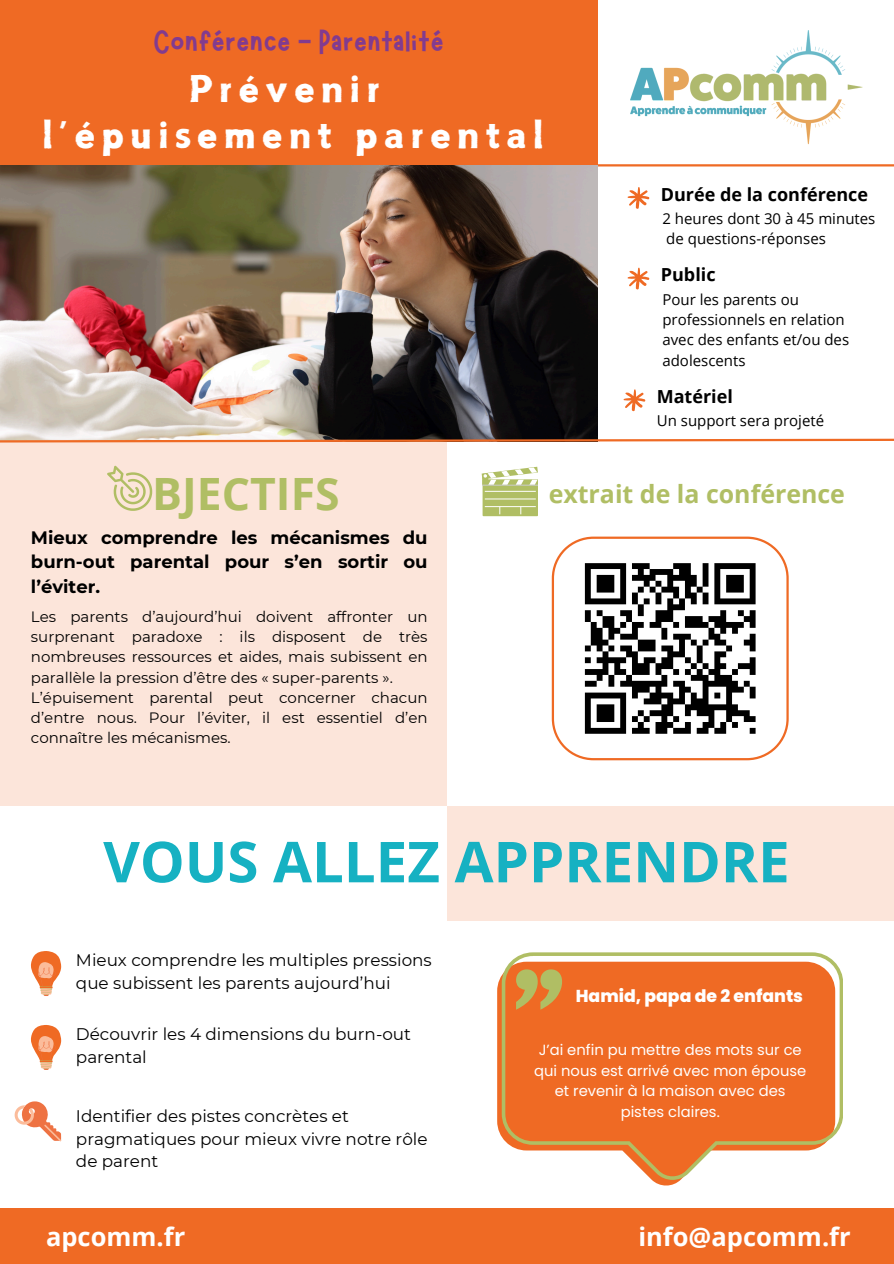
<style>
.page{position:relative;width:894px;height:1264px;background:#fff}
.page>*{position:absolute;margin:0;border:0;box-sizing:border-box;transform-origin:0 0}
.t1{font:700 56.4px "Open Sans";color:#16b1c2}
.t2{font:700 44.55px "Open Sans";color:#b0be64}
.t3{font:34.5px "Marykate";color:#823b8f}
.t4{font:33px/46.2px "Canva Powerful Calligraphy";letter-spacing:.2em;color:#fff;text-align:center}
.t5{font:700 25.5px "Open Sans";color:#fff}
.t6{font:700 24.9px "Open Sans";color:#b0be64}
.t7{font:700 18px/24.8px "Montserrat";color:#000;text-align:justify}
.t8{font:700 18px "Open Sans";color:#000}
.t9{font:800 17.25px "Poppins";color:#fff}
.t10{font:16.8px/22.5px "Montserrat";color:#000}
.t11{font:15px/20.2px "Montserrat";color:#000;text-align:justify}
.t12{font:15px/20.2px "Open Sans";color:#000}
.t13{font:14.7px/20.5px "Poppins";color:#fff;text-align:center}
</style>
<div class="page">
<div style="left:0;top:1208px;width:893px;height:55px;background:#ef6a24"></div>
<div style="left:0;top:0;width:597px;height:165px;background:#ef6a24"></div>
<img style="left:623px;top:30px;width:242px;height:137px">
<hr style="left:597px;top:164px;width:296px;height:2px;background:#ef6a24">
<img style="left:0;top:165px;width:597px;height:272px">
<svg style="left:627px;top:187px;width:22px;height:22px"></svg>
<svg style="left:0;top:437px;width:893px;height:6px"></svg>
<div style="left:0;top:441px;width:446px;height:365px;background:#fce5da"></div>
<div style="left:446px;top:806px;width:447px;height:115px;background:#fce5da"></div>
<svg style="left:627px;top:267px;width:22px;height:23px"></svg>
<svg style="left:623px;top:389px;width:22px;height:22px"></svg>
<svg style="left:107px;top:465px;width:45px;height:45px"></svg>
<svg style="left:31px;top:951px;width:30px;height:45px"></svg>
<svg style="left:497px;top:976px;width:185px;height:210px"></svg>
<svg style="left:501px;top:952px;width:341px;height:227px;background:#ed8448"></svg>
<svg style="left:622px;top:1011px;width:95px;height:14px"></svg>
<svg style="left:31px;top:1025px;width:30px;height:44px"></svg>
<svg style="left:551px;top:536px;width:237px;height:224px"></svg>
<svg style="left:481px;top:467px;width:56px;height:49px"></svg>
<hr style="left:484px;top:498px;width:51px;height:1px;background:#fff">
<hr style="left:484px;top:491px;width:51px;height:1px;background:#fff">
<svg style="left:15px;top:1101px;width:46px;height:40px"></svg>
<div style="left:573px;top:551px;width:194px;height:194px;background:#fff"></div>
<svg style="left:584px;top:563px;width:172px;height:171px"></svg>
<p class="t3" style="left:153px;top:19px;width:292px">Conférence - Parentalité</p>
<h5 class="t4" style="left:42px;top:65px;width:502px">Prévenir<br>l’épuisement parental</h5>
<p class="t8" style="left:660px;top:181px;width:209px">Durée de la conférence</p>
<p class="t12" style="left:662px;top:208px;width:214px">2 heures dont 30 à 45 minutes</p>
<p class="t12" style="left:666px;top:228px;width:161px">de questions-réponses</p>
<h5 class="t8" style="left:660px;top:262px;width:56px">Public</h5>
<p class="t12" style="left:662px;top:289px;width:188px">Pour les parents ou professionnels en relation avec des enfants et/ou des adolescents</p>
<p class="t8" style="left:656px;top:384px;width:78px">Matériel</p>
<p class="t12" style="left:656px;top:410px;width:169px">Un support sera projeté</p>
<p class="t2" style="left:152px;top:462px;width:189px">BJECTIFS</p>
<h5 class="t7" style="left:31px;top:525px;width:398px">Mieux comprendre les mécanismes du burn-out parental pour s’en sortir ou l’éviter.</h5>
<h5 class="t11" style="left:31px;top:606px;width:398px">Les parents d’aujourd’hui doivent affronter un surprenant paradoxe : ils disposent de très nombreuses ressources et aides, mais subissent en parallèle la pression d’être des « super-parents ».</h5>
<p class="t11" style="left:31px;top:687px;width:398px">L’épuisement parental peut concerner chacun d’entre nous. Pour l’éviter, il est essentiel d’en connaître les mécanismes.</p>
<h1 class="t6" style="left:548px;top:476px;width:298px">extrait de la conférence</h1>
<p class="t1" style="left:103px;top:822px;width:687px">VOUS ALLEZ APPRENDRE</p>
<h2 class="t10" style="left:76px;top:948px;width:357px">Mieux comprendre les multiples pressions que subissent les parents aujourd’hui</h2>
<h4 class="t10" style="left:76px;top:1022px;width:336px">Découvrir les 4 dimensions du burn-out parental</h4>
<p class="t10" style="left:76px;top:1104px;width:353px">Identifier des pistes concrètes et pragmatiques pour mieux vivre notre rôle de parent</p>
<p class="t9" style="left:575px;top:983px;width:229px">Hamid, papa de 2 enfants</p>
<p class="t13" style="left:534px;top:1039px;width:273px">J’ai enfin pu mettre des mots sur ce qui nous est arrivé avec mon épouse et revenir à la maison avec des pistes claires.</p>
<p class="t5" style="left:46px;top:1218px;width:141px">apcomm.fr</p>
<p class="t5" style="left:638px;top:1218px;width:214px">info@apcomm.fr</p>
</div>
